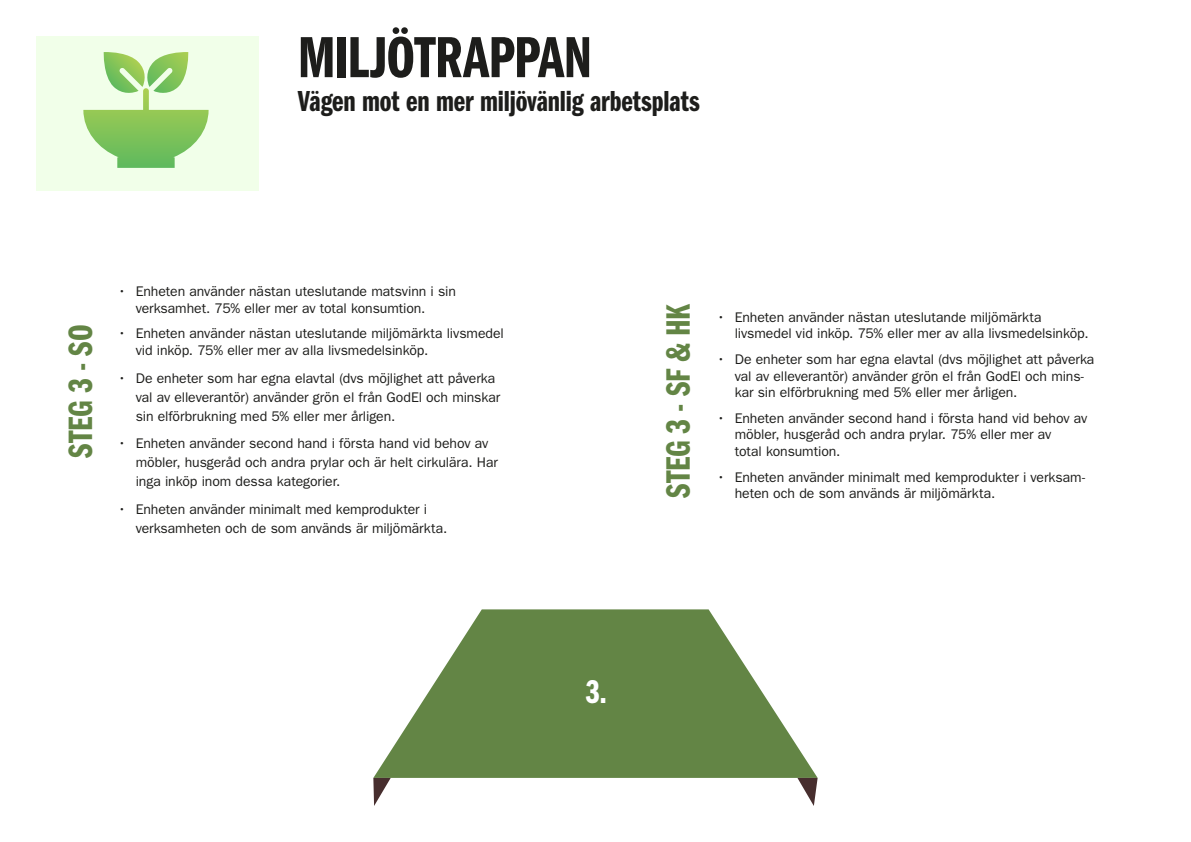
<style>
.page{position:relative;width:1191px;height:842px;background:#fff}
.page>*{position:absolute;margin:0;border:0;box-sizing:border-box;transform-origin:0 0}
.t1{font:60px "ITC Franklin Gothic Std Dm Cp";letter-spacing:-.015em;color:#1d1d1b}
.t2{font:35px "ITC Franklin Gothic Std Dm Cp";letter-spacing:-.005em;color:#638545}
.t3{font:34px "ITC Franklin Gothic Std Dm Cp";color:#fff}
.t4{font:30px "ITC Franklin Gothic Std Dm Cp";letter-spacing:-.005em;color:#1d1d1b}
.t5{font:14px/16.8px "ITC Franklin Gothic Std";letter-spacing:-.005em;color:#1d1d1b}
</style>
<div class="page">
<div style="left:36px;top:36px;width:222px;height:155px;background:#f1ffe9"></div>
<svg style="left:83px;top:52px;width:126px;height:116px"></svg>
<svg style="left:373px;top:609px;width:444px;height:169px;fill:#638545"></svg>
<svg style="left:373px;top:778px;width:18px;height:28px"></svg>
<svg style="left:797px;top:778px;width:20px;height:28px"></svg>
<p class="t1" style="left:298px;top:24px;width:296px">MILJÖTRAPPAN</p>
<p class="t4" style="left:298px;top:85px;width:403px">Vägen mot en mer miljövänlig arbetsplats</p>
<p class="t2" style="left:61px;top:457px;width:134px;rotate:-90deg">STEG 3 - SO</p>
<p class="t5" style="left:136px;top:283px;width:322px;text-indent:-18px">• Enheten använder nästan uteslutande matsvinn i sin verksamhet. 75% eller mer av total konsumtion.</p>
<p class="t5" style="left:136px;top:325px;width:370px;text-indent:-18px">• Enheten använder nästan uteslutande miljömärkta livsmedel vid inköp. 75% eller mer av alla livsmedelsinköp.</p>
<p class="t5" style="left:136px;top:368px;width:366px;line-height:19px;text-indent:-18px">• De enheter som har egna elavtal (dvs möjlighet att påverka val av elleverantör) använder grön el från GodEl och minskar sin elförbrukning med 5% eller mer årligen.</p>
<p class="t5" style="left:136px;top:434px;width:364px;line-height:19px;text-indent:-18px">• Enheten använder second hand i första hand vid behov av möbler, husgeråd och andra prylar och är helt cirkulära. Har inga inköp inom dessa kategorier.</p>
<p class="t5" style="left:136px;top:499px;width:313px;line-height:19px;text-indent:-18px">• Enheten använder minimalt med kemprodukter i verksamheten och de som används är miljömärkta.</p>
<p class="t2" style="left:659px;top:498px;width:196px;rotate:-90deg">STEG 3 - SF &amp; HK</p>
<p class="t5" style="left:734px;top:309px;width:355px;text-indent:-18px">• Enheten använder nästan uteslutande miljömärkta livsmedel vid inköp. 75% eller mer av alla livsmedelsinköp.</p>
<p class="t5" style="left:734px;top:351px;width:361px;text-indent:-18px">• De enheter som har egna elavtal (dvs möjlighet att påverka val av elleverantör) använder grön el från GodEl och mins&shy;kar sin elförbrukning med 5% eller mer årligen.</p>
<p class="t5" style="left:734px;top:410px;width:354px;text-indent:-18px">• Enheten använder second hand i första hand vid behov av möbler, husgeråd och andra prylar. 75% eller mer av<br>total konsumtion.</p>
<p class="t5" style="left:734px;top:468px;width:352px;text-indent:-18px">• Enheten använder minimalt med kemprodukter i verksam&shy;heten och de som används är miljömärkta.</p>
<p class="t3" style="left:585px;top:673px;width:23px">3.</p>
<p class="t3" style="left:586px;top:684px;width:16px">1</p>
</div>
